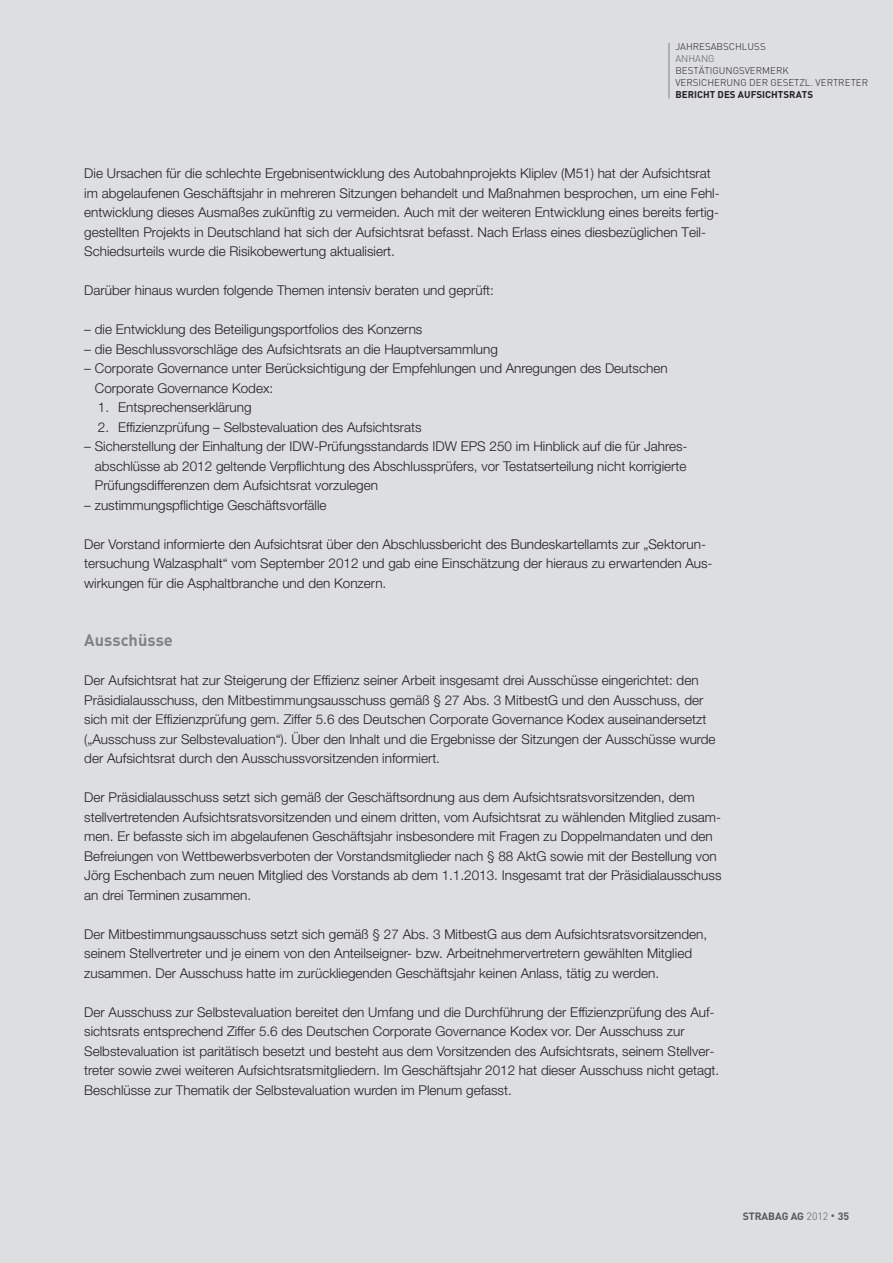
<style>
.page{position:relative;width:893px;height:1263px;background:#dddee0}
.page>*{position:absolute;margin:0;border:0;box-sizing:border-box;transform-origin:0 0}
.t1{font:700 16.5px "DIN Pro";color:#808285}
.t2{font:300 13.5px/19.5px "Helvetica Neue LT Pro";color:#231f20}
.t3{font:700 10.5px "DIN Pro";letter-spacing:-.01em;color:#57585a}
.t4{font:300 9.75px/12px "DIN Pro";color:#231f20}
.t5{font:700 9.75px "DIN Pro";color:#231f20}
.t6{font:300 9.75px "DIN Pro";color:#57585a}
.s1{font-weight:300}
</style>
<div class="page">
<hr style="left:669px;top:43px;width:1px;height:55px;background:#808285">
<p class="t4" style="left:675px;top:40px;width:92px">JAHRESABSCHLUSS</p>
<p class="t6" style="left:675px;top:52px;width:41px">ANHANG</p>
<p class="t4" style="left:675px;top:64px;width:194px">BESTÄTIGUNGSVERMERK<br>VERSICHERUNG DER GESETZL. VERTRETER</p>
<p class="t5" style="left:675px;top:88px;width:139px">BERICHT DES AUFSICHTSRATS</p>
<p class="t2" style="left:84px;top:163px;width:637px">Die Ursachen für die schlechte Ergebnisentwicklung des Autobahnprojekts Kliplev (M51) hat der Aufsichtsrat im abgelaufenen Geschäftsjahr in mehreren Sitzungen behandelt und Maßnahmen besprochen, um eine Fehl&shy;entwicklung dieses Ausmaßes zukünftig zu vermeiden. Auch mit der weiteren Entwicklung eines bereits fertig&shy;gestellten Projekts in Deutschland hat sich der Aufsichtsrat befasst. Nach Erlass eines diesbezüglichen Teil-Schiedsurteils wurde die Risikobewertung aktualisiert.</p>
<p class="t2" style="left:84px;top:280px;width:411px">Darüber hinaus wurden folgende Themen intensiv beraten und geprüft:</p>
<p class="t2" style="left:84px;top:319px;width:340px">– die Entwicklung des Beteiligungsportfolios des Konzerns</p>
<p class="t2" style="left:84px;top:339px;width:415px">– die Beschlussvorschläge des Aufsichtsrats an die Hauptversammlung</p>
<p class="t2" style="left:95px;top:358px;width:574px;text-indent:-11px">– Corporate Governance unter Berücksichtigung der Empfehlungen und Anregungen des Deutschen<br>Corporate Governance Kodex:</p>
<p class="t2" style="left:98px;top:397px;width:155px">1. Entsprechenserklärung</p>
<p class="t2" style="left:98px;top:417px;width:325px">2. Effizienzprüfung – Selbstevaluation des Aufsichtsrats</p>
<p class="t2" style="left:95px;top:436px;width:594px;text-align:justify;text-indent:-11px">– Sicherstellung der Einhaltung der IDW-Prüfungsstandards IDW EPS 250 im Hinblick auf die für Jahres&shy;abschlüsse ab 2012 geltende Verpflichtung des Abschlussprüfers, vor Testatserteilung nicht korrigierte Prüfungsdifferenzen dem Aufsichtsrat vorzulegen</p>
<p class="t2" style="left:84px;top:495px;width:244px">– zustimmungspflichtige Geschäftsvorfälle</p>
<p class="t2" style="left:84px;top:534px;width:630px">Der Vorstand informierte den Aufsichtsrat über den Abschlussbericht des Bundeskartellamts zur „Sektorun&shy;tersuchung Walzasphalt“ vom September 2012 und gab eine Einschätzung der hieraus zu erwartenden Aus&shy;wirkungen für die Asphaltbranche und den Konzern.</p>
<p class="t1" style="left:84px;top:629px;width:90px">Ausschüsse</p>
<p class="t2" style="left:84px;top:670px;width:633px">Der Aufsichtsrat hat zur Steigerung der Effizienz seiner Arbeit insgesamt drei Ausschüsse eingerichtet: den Präsidialausschuss, den Mitbestimmungsausschuss gemäß § 27 Abs. 3 MitbestG und den Ausschuss, der sich mit der Effizienzprüfung gem. Ziffer 5.6 des Deutschen Corporate Governance Kodex auseinandersetzt („Ausschuss zur Selbstevaluation“). Über den Inhalt und die Ergebnisse der Sitzungen der Ausschüsse wurde der Aufsichtsrat durch den Ausschussvorsitzenden informiert.</p>
<p class="t2" style="left:84px;top:787px;width:639px">Der Präsidialausschuss setzt sich gemäß der Geschäftsordnung aus dem Aufsichtsratsvorsitzenden, dem stellvertretenden Aufsichtsratsvorsitzenden und einem dritten, vom Aufsichtsrat zu wählenden Mitglied zusam&shy;men. Er befasste sich im abgelaufenen Geschäftsjahr insbesondere mit Fragen zu Doppelmandaten und den Befreiungen von Wettbewerbsverboten der Vorstandsmitglieder nach § 88 AktG sowie mit der Bestellung von Jörg Eschenbach zum neuen Mitglied des Vorstands ab dem 1.1.2013. Insgesamt trat der Präsidialausschuss an drei Terminen zusammen.</p>
<p class="t2" style="left:84px;top:924px;width:624px">Der Mitbestimmungsausschuss setzt sich gemäß § 27 Abs. 3 MitbestG aus dem Aufsichtsratsvorsitzenden, seinem Stellvertreter und je einem von den Anteilseigner- bzw. Arbeitnehmervertretern gewählten Mitglied zusammen. Der Ausschuss hatte im zurückliegenden Geschäftsjahr keinen Anlass, tätig zu werden.</p>
<p class="t2" style="left:84px;top:1002px;width:636px">Der Ausschuss zur Selbstevaluation bereitet den Umfang und die Durchführung der Effizienzprüfung des Auf&shy;sichtsrats entsprechend Ziffer 5.6 des Deutschen Corporate Governance Kodex vor. Der Ausschuss zur Selbstevaluation ist paritätisch besetzt und besteht aus dem Vorsitzenden des Aufsichtsrats, seinem Stellver&shy;treter sowie zwei weiteren Aufsichtsratsmitgliedern. Im Geschäftsjahr 2012 hat dieser Ausschuss nicht getagt.<br>Beschlüsse zur Thematik der Selbstevaluation wurden im Plenum gefasst.</p>
<p class="t3" style="left:743px;top:1209px;width:108px">STRABAG AG <span class="s1">2012</span> • 35</p>
</div>
